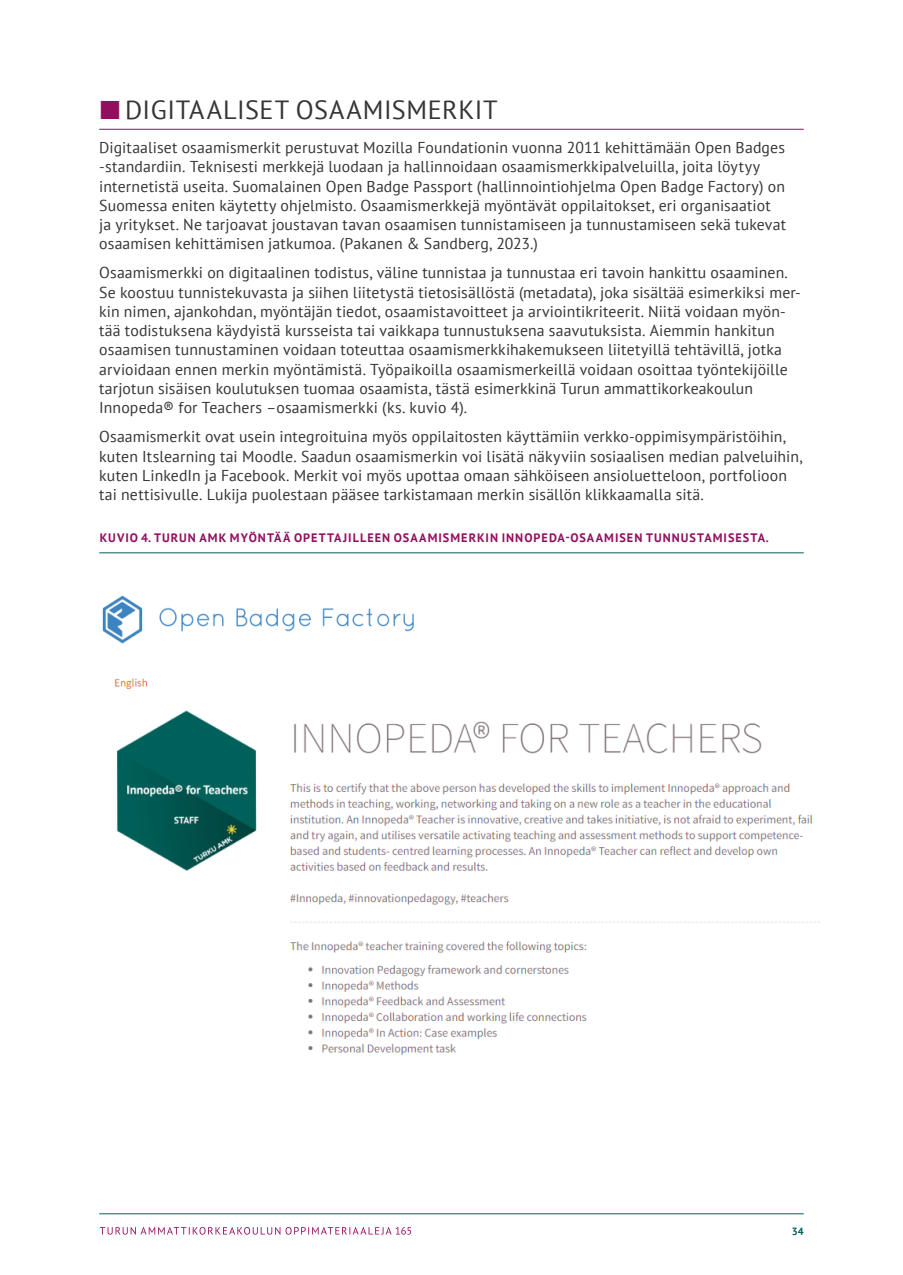
<style>
.page{position:relative;width:903px;height:1275px;background:#fff}
.page>*{position:absolute;margin:0;border:0;box-sizing:border-box;transform-origin:0 0}
.t1{font:26.25px "PT Sans";letter-spacing:.025em;color:#363534}
.t2{font:15.75px/19.2px "PT Sans";letter-spacing:.01em;color:#363534}
.t3{font:700 12.25px "PT Sans";letter-spacing:.085em;color:#930e5e}
.t4{font:700 10.5px "PT Sans";color:#00615a}
.s1{color:#930e5e}
</style>
<div class="page">
<hr style="left:99px;top:129px;width:705px;height:1px;background:#930e5e">
<hr style="left:99px;top:552px;width:705px;height:1px;background:#00615a">
<img style="left:102px;top:595px;width:718px;height:460px">
<svg style="left:100px;top:1227px;width:311px;height:8px"></svg>
<hr style="left:99px;top:1213px;width:705px;height:1px;background:#00615a">
<h1 class="t1" style="left:100px;top:93px;width:399px"><span class="s1">■</span> DIGITAALISET OSAAMISMERKIT</h1>
<p class="t2" style="left:99px;top:138px;width:688px">Digitaaliset osaamismerkit perustuvat Mozilla Foundationin vuonna 2011 kehittämään Open Badges -standardiin. Teknisesti merkkejä luodaan ja hallinnoidaan osaamismerkkipalveluilla, joita löytyy internetistä useita. Suomalainen Open Badge Passport (hallinnointiohjelma Open Badge Factory) on Suomessa eniten käytetty ohjelmisto. Osaamismerkkejä myöntävät oppilaitokset, eri organisaatiot ja yritykset. Ne tarjoavat joustavan tavan osaamisen tunnistamiseen ja tunnustamiseen sekä tukevat osaamisen kehittämisen jatkumoa. (Pakanen &amp; Sandberg, 2023.)</p>
<p class="t2" style="left:99px;top:263px;width:703px">Osaamismerkki on digitaalinen todistus, väline tunnistaa ja tunnustaa eri tavoin hankittu osaaminen.<br>Se koostuu tunnistekuvasta ja siihen liitetystä tietosisällöstä (metadata), joka sisältää esimerkiksi mer&shy;kin nimen, ajankohdan, myöntäjän tiedot, osaamistavoitteet ja arviointikriteerit. Niitä voidaan myön&shy;tää todistuksena käydyistä kursseista tai vaikkapa tunnustuksena saavutuksista. Aiemmin hankitun osaamisen tunnustaminen voidaan toteuttaa osaamismerkkihakemukseen liitetyillä tehtävillä, jotka arvioidaan ennen merkin myöntämistä. Työpaikoilla osaamismerkeillä voidaan osoittaa työntekijöille tarjotun sisäisen koulutuksen tuomaa osaamista, tästä esimerkkinä Turun ammattikorkeakoulun Innopeda® for Teachers –osaamismerkki (ks. kuvio 4).</p>
<p class="t2" style="left:99px;top:427px;width:705px">Osaamismerkit ovat usein integroituina myös oppilaitosten käyttämiin verkko-oppimisympäristöihin, kuten Itslearning tai Moodle. Saadun osaamismerkin voi lisätä näkyviin sosiaalisen median palveluihin, kuten LinkedIn ja Facebook. Merkit voi myös upottaa omaan sähköiseen ansioluetteloon, portfolioon tai nettisivulle. Lukija puolestaan pääsee tarkistamaan merkin sisällön klikkaamalla sitä.</p>
<p class="t3" style="left:100px;top:530px;width:671px">KUVIO 4. TURUN AMK MYÖNTÄÄ OPETTAJILLEEN OSAAMISMERKIN INNOPEDA-OSAAMISEN TUNNUSTAMISESTA.</p>
<p class="t4" style="left:792px;top:1224px;width:13px">34</p>
</div>
